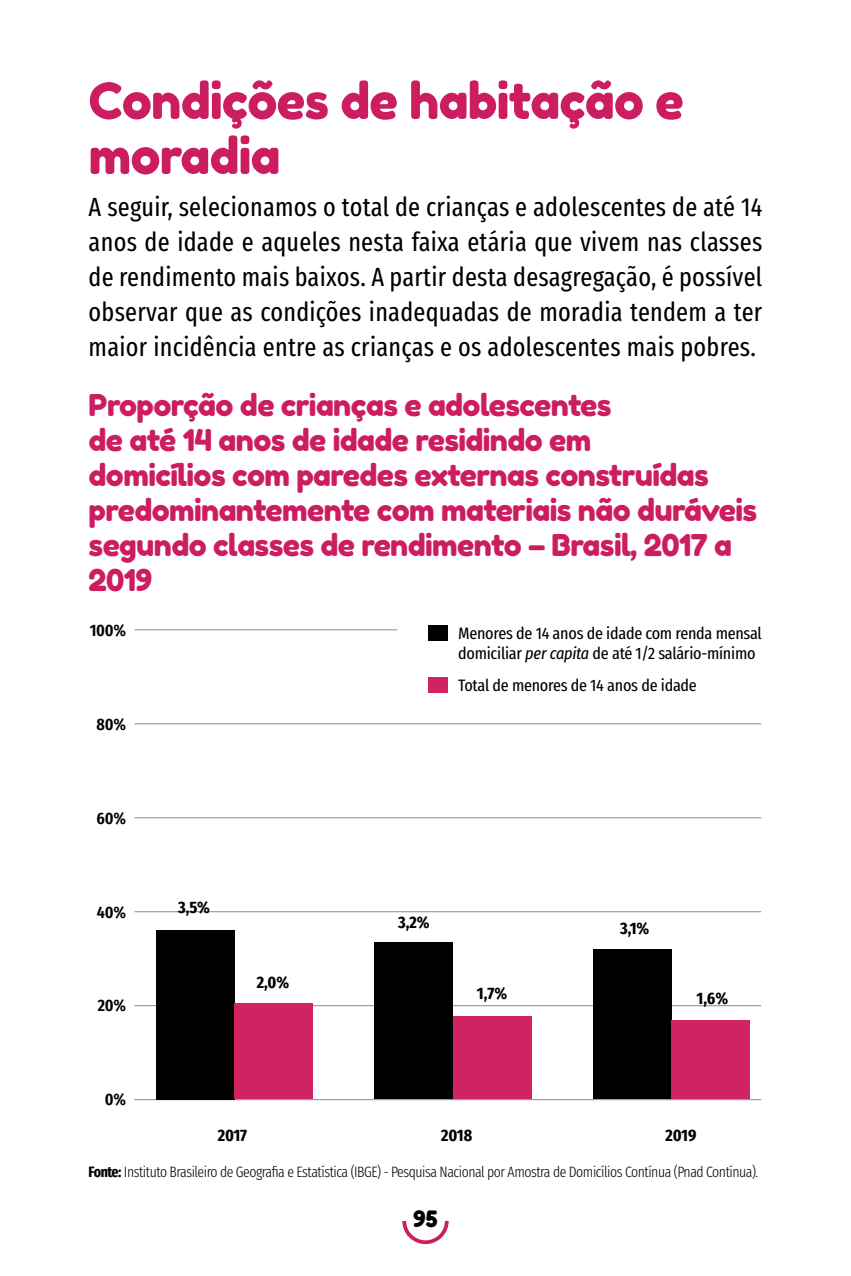
<style>
.page{position:relative;width:851px;height:1276px;background:#fff}
.page>*{position:absolute;margin:0;border:0;box-sizing:border-box;transform-origin:0 0}
.t1{font:50px/55px "Fredoka One";letter-spacing:-.015em;color:#cc1d61}
.t2{font:30px/35px "Fredoka One";letter-spacing:-.02em;color:#cc1d61}
.t3{font:26.25px/35px "Fira Sans Compressed";letter-spacing:.01em;color:#000;text-align:justify}
.t4{font:22.5px "Fredoka One";color:#000}
.t5{font:16.5px/19.8px "Fira Sans Compressed";letter-spacing:-.015em;color:#000;scale:1.06 1}
.t6{font:700 16.5px "Fira Sans Compressed";letter-spacing:-.005em;color:#000;scale:1.06 1}
.t7{font:600 16.5px "Fira Sans Compressed";letter-spacing:-.015em;color:#000;scale:1.06 1}
.t8{font:300 15px "Fira Sans Compressed";letter-spacing:-.03em;color:#000}
.s1{font-style:italic}
.s2{font-weight:700}
</style>
<div class="page">
<svg style="left:402px;top:1220px;width:47px;height:25px"></svg>
<hr style="left:134px;top:1099px;width:627px;height:1px;background:#9d9d9c">
<hr style="left:134px;top:1005px;width:627px;height:1px;background:#9d9d9c">
<hr style="left:134px;top:911px;width:627px;height:1px;background:#9d9d9c">
<hr style="left:134px;top:817px;width:627px;height:1px;background:#9d9d9c">
<hr style="left:134px;top:723px;width:627px;height:1px;background:#9d9d9c">
<hr style="left:134px;top:629px;width:263px;height:1px;background:#9d9d9c">
<div style="left:156px;top:930px;width:78px;height:169px;background:#000"></div>
<div style="left:234px;top:1003px;width:79px;height:96px;background:#cf2364"></div>
<div style="left:374px;top:942px;width:79px;height:157px;background:#000"></div>
<div style="left:453px;top:1016px;width:78px;height:83px;background:#cf2364"></div>
<div style="left:592px;top:950px;width:79px;height:149px;background:#000"></div>
<div style="left:671px;top:1020px;width:79px;height:79px;background:#cf2364"></div>
<div style="left:428px;top:625px;width:20px;height:16px;background:#000"></div>
<div style="left:428px;top:677px;width:20px;height:15px;background:#cf2364"></div>
<h1 class="t1" style="left:89px;top:73px;width:596px">Condições de habitação e moradia</h1>
<p class="t3" style="left:89px;top:189px;width:675px">A seguir, selecionamos o total de crianças e adolescentes de até 14 anos de idade e aqueles nesta faixa etária que vivem nas classes de rendimento mais baixos. A partir desta desagregação, é possível observar que as condições inadequadas de moradia tendem a ter maior incidência entre as crianças e os adolescentes mais pobres.</p>
<p class="t2" style="left:89px;top:387px;width:670px">Proporção de crianças e adolescentes<br>de até 14 anos de idade residindo em<br>domicílios com paredes externas construídas predominantemente com materiais não duráveis segundo classes de rendimento – Brasil, 2017 a 2019</p>
<p class="t7" style="left:90px;top:617px;width:36px">100%</p>
<p class="t7" style="left:97px;top:711px;width:29px">80%</p>
<p class="t7" style="left:97px;top:804px;width:29px">60%</p>
<p class="t7" style="left:97px;top:898px;width:29px">40%</p>
<p class="t7" style="left:98px;top:992px;width:28px">20%</p>
<p class="t7" style="left:105px;top:1086px;width:22px">0%</p>
<p class="t5" style="left:458px;top:623px;width:288px">Menores de 14 anos de idade com renda mensal domiciliar <span class="s1">per capita</span> de até 1/2 salário-mínimo</p>
<p class="t5" style="left:458px;top:674px;width:227px">Total de menores de 14 anos de idade</p>
<p class="t6" style="left:178px;top:893px;width:31px">3,5%</p>
<p class="t6" style="left:257px;top:968px;width:32px">2,0%</p>
<p class="t6" style="left:398px;top:908px;width:31px">3,2%</p>
<p class="t6" style="left:620px;top:914px;width:29px">3,1%</p>
<p class="t6" style="left:477px;top:979px;width:30px">1,7%</p>
<p class="t6" style="left:696px;top:984px;width:31px">1,6%</p>
<p class="t6" style="left:218px;top:1121px;width:29px">2017</p>
<p class="t6" style="left:441px;top:1121px;width:31px">2018</p>
<p class="t6" style="left:665px;top:1121px;width:31px">2019</p>
<p class="t8" style="left:89px;top:1161px;width:671px"><span class="s2">Fonte:</span> Instituto Brasileiro de Geografia e Estatística (IBGE) - Pesquisa Nacional por Amostra de Domicílios Contínua (Pnad Contínua).</p>
<p class="t4" style="left:413px;top:1205px;width:26px">95</p>
</div>
